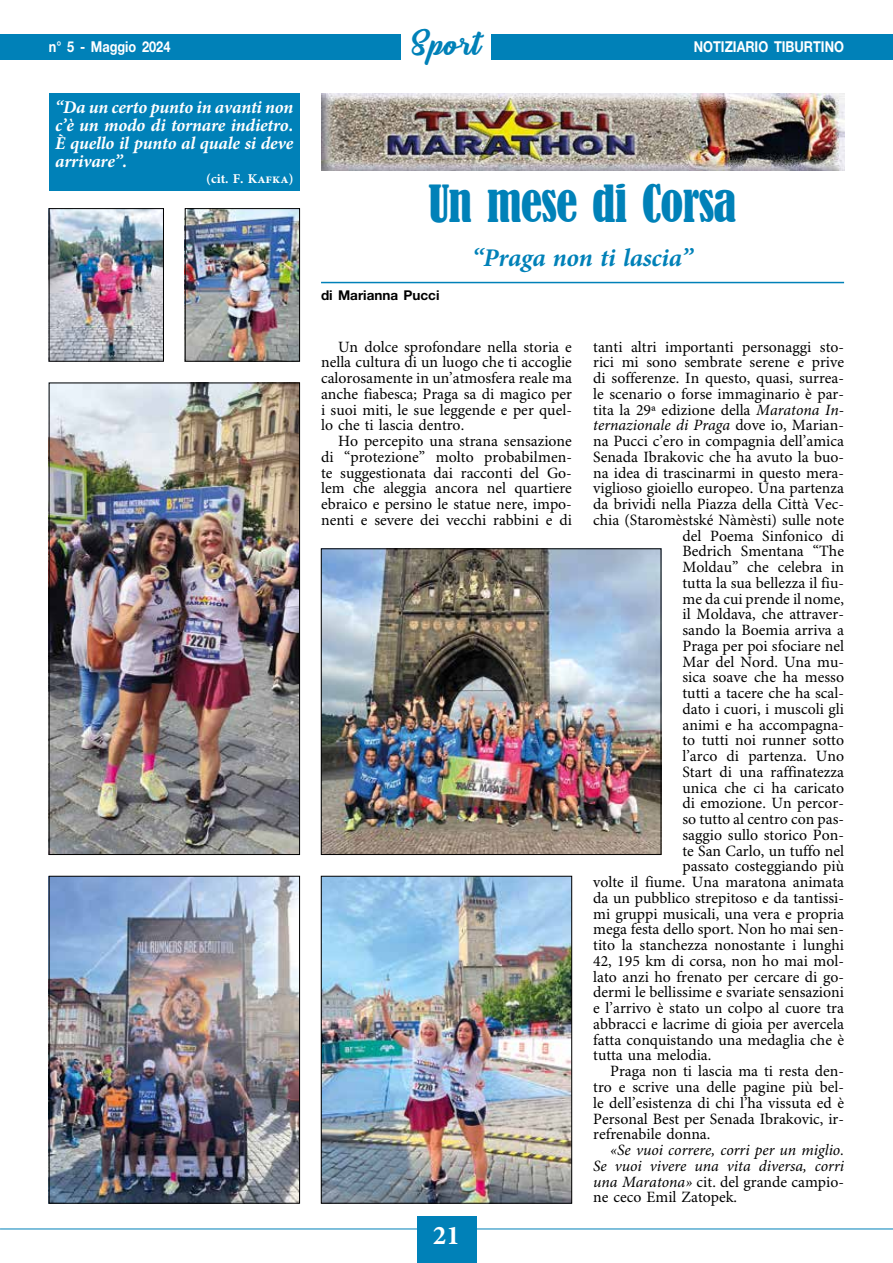
<style>
.page{position:relative;width:893px;height:1263px;background:#fff}
.page>*{position:absolute;margin:0;border:0;box-sizing:border-box;transform-origin:0 0}
.t1{font:condensed 48px "Bernard";letter-spacing:-.02em;color:#0081b8}
.t2{font:36px "Richardine";letter-spacing:.01em;color:#0081b8}
.t3{font:700 27px "Minion Pro";color:#fff}
.t4{font:italic 700 25.5px "Minion Pro";letter-spacing:-.01em;color:#0081b8}
.t5{font:italic 700 18px/18px "Minion Pro";letter-spacing:-.01em;color:#fff;text-align:justify}
.t6{font:15.75px/15.8px "Minion Pro";color:#000}
.t7{font:italic 15.75px/15.8px "Minion Pro";color:#000;text-align:justify}
.t8{font:700 15px "Helvetica Neue LT Std";color:#fff;scale:.85 1}
.t9{font:700 13.5px "Helvetica Neue LT Std";color:#000}
.t10{font:700 13.5px "Minion Pro";color:#fff}
.s1{font-style:italic}
.s2{font-style:normal}
</style>
<div class="page">
<hr style="left:0;top:1228px;width:893px;height:1px;background:#0081b8">
<div style="left:0;top:34px;width:893px;height:26px;background:#0081b8"></div>
<div style="left:417px;top:1216px;width:59px;height:47px;background:#0081b8"></div>
<div style="left:402px;top:0;width:89px;height:68px;background:#fff"></div>
<img style="left:321px;top:94px;width:523px;height:76px">
<hr style="left:321px;top:282px;width:523px;height:1px;background:#0081b8">
<img style="left:51px;top:210px;width:111px;height:149px">
<div style="left:49px;top:208px;width:115px;height:153px;border:1px solid #000"></div>
<img style="left:187px;top:210px;width:111px;height:149px">
<div style="left:185px;top:208px;width:115px;height:153px;border:1px solid #000"></div>
<img style="left:51px;top:878px;width:247px;height:323px">
<div style="left:49px;top:876px;width:251px;height:327px;border:1px solid #000"></div>
<img style="left:51px;top:385px;width:247px;height:468px">
<div style="left:49px;top:383px;width:251px;height:472px;border:1px solid #000"></div>
<img style="left:323px;top:551px;width:336px;height:302px">
<div style="left:321px;top:549px;width:340px;height:306px;border:1px solid #000"></div>
<img style="left:323px;top:878px;width:247px;height:323px">
<div style="left:321px;top:876px;width:251px;height:327px;border:1px solid #000"></div>
<div style="left:49px;top:94px;width:251px;height:97px;background:#0081b8"></div>
<h2 class="t2" style="left:412px;top:22px;width:71px">Sport</h2>
<p class="t8" style="left:49px;top:38px;width:144px">n° 5 - Maggio 2024</p>
<p class="t8" style="left:694px;top:38px;width:178px">NOTIZIARIO TIBURTINO</p>
<p class="t5" style="left:55px;top:99px;width:240px">“Da un certo punto in avanti non c’è un modo di tornare indietro.<br>È quello il punto al quale si deve arrivare”.</p>
<p class="t10" style="left:206px;top:170px;width:89px">(cit. F. Kafka)</p>
<h1 class="t1" style="left:429px;top:175px;width:309px">Un mese di Corsa</h1>
<h3 class="t4" style="left:472px;top:242px;width:222px">“Praga non ti lascia”</h3>
<p class="t9" style="left:321px;top:287px;width:120px">di Marianna Pucci</p>
<p class="t6" style="left:593px;top:339px;width:252px">tanti altri importanti personaggi sto-</p>
<p class="t6" style="left:593px;top:355px;width:252px">rici mi sono sembrate serene e prive</p>
<p class="t6" style="left:593px;top:371px;width:252px">di sofferenze. In questo, quasi, surrea-</p>
<p class="t6" style="left:593px;top:387px;width:252px">le scenario o forse immaginario è par-</p>
<p class="t6" style="left:593px;top:402px;width:252px">tita la 29a edizione della <span class="s1">Maratona In-</span></p>
<p class="t7" style="left:593px;top:418px;width:252px">ternazionale di Praga <span class="s2">dove io, Marian-</span></p>
<p class="t6" style="left:593px;top:434px;width:250px">na Pucci c’ero in compagnia dell’amica</p>
<p class="t6" style="left:593px;top:450px;width:252px">Senada Ibrakovic che ha avuto la buo-</p>
<p class="t6" style="left:593px;top:465px;width:252px">na idea di trascinarmi in questo mera-</p>
<p class="t6" style="left:593px;top:481px;width:250px">viglioso gioiello europeo. Una partenza</p>
<p class="t6" style="left:593px;top:497px;width:252px">da brividi nella Piazza della Città Vec-</p>
<p class="t6" style="left:593px;top:513px;width:252px">chia (Staromèstské Nàmèsti) sulle note</p>
<p class="t6" style="left:682px;top:528px;width:163px">del Poema Sinfonico di</p>
<p class="t6" style="left:682px;top:544px;width:163px">Bedrich Smentana “The</p>
<p class="t6" style="left:682px;top:560px;width:163px">Moldau” che celebra in</p>
<p class="t6" style="left:682px;top:576px;width:163px">tutta la sua bellezza il fiu-</p>
<p class="t6" style="left:682px;top:591px;width:163px">me da cui prende il nome,</p>
<p class="t6" style="left:682px;top:607px;width:163px">il Moldava, che attraver-</p>
<p class="t6" style="left:682px;top:623px;width:161px">sando la Boemia arriva a</p>
<p class="t6" style="left:682px;top:639px;width:163px">Praga per poi sfociare nel</p>
<p class="t6" style="left:682px;top:654px;width:163px">Mar del Nord. Una mu-</p>
<p class="t6" style="left:682px;top:670px;width:163px">sica soave che ha messo</p>
<p class="t6" style="left:682px;top:686px;width:163px">tutti a tacere che ha scal-</p>
<p class="t6" style="left:682px;top:702px;width:163px">dato i cuori, i muscoli gli</p>
<p class="t6" style="left:682px;top:717px;width:163px">animi e ha accompagna-</p>
<p class="t6" style="left:682px;top:733px;width:163px">to tutti noi runner sotto</p>
<p class="t6" style="left:682px;top:749px;width:163px">l’arco di partenza. Uno</p>
<p class="t6" style="left:682px;top:765px;width:161px">Start di una raffinatezza</p>
<p class="t6" style="left:682px;top:780px;width:163px">unica che ci ha caricato</p>
<p class="t6" style="left:682px;top:796px;width:163px">di emozione. Un percor-</p>
<p class="t6" style="left:682px;top:812px;width:163px">so tutto al centro con pas-</p>
<p class="t6" style="left:682px;top:828px;width:163px">saggio sullo storico Pon-</p>
<p class="t6" style="left:682px;top:843px;width:163px">te San Carlo, un tuffo nel</p>
<p class="t6" style="left:682px;top:859px;width:163px">passato costeggiando più</p>
<p class="t6" style="left:593px;top:875px;width:250px">volte il fiume. Una maratona animata</p>
<p class="t6" style="left:593px;top:891px;width:252px">da un pubblico strepitoso e da tantissi-</p>
<p class="t6" style="left:593px;top:906px;width:250px">mi gruppi musicali, una vera e propria</p>
<p class="t6" style="left:593px;top:922px;width:252px">mega festa dello sport. Non ho mai sen-</p>
<p class="t6" style="left:593px;top:938px;width:252px">tito la stanchezza nonostante i lunghi</p>
<p class="t6" style="left:593px;top:954px;width:252px">42, 195 km di corsa, non ho mai mol-</p>
<p class="t6" style="left:593px;top:969px;width:252px">lato anzi ho frenato per cercare di go-</p>
<p class="t6" style="left:593px;top:985px;width:252px">dermi le bellissime e svariate sensazioni</p>
<p class="t6" style="left:593px;top:1001px;width:250px">e l’arrivo è stato un colpo al cuore tra</p>
<p class="t6" style="left:593px;top:1017px;width:250px">abbracci e lacrime di gioia per avercela</p>
<p class="t6" style="left:593px;top:1032px;width:252px">fatta conquistando una medaglia che è</p>
<p class="t6" style="left:593px;top:1048px;width:120px">tutta una melodia.</p>
<p class="t6" style="left:610px;top:1064px;width:235px">Praga non ti lascia ma ti resta den-</p>
<p class="t6" style="left:593px;top:1080px;width:252px">tro e scrive una delle pagine più bel-</p>
<p class="t6" style="left:593px;top:1095px;width:252px">le dell’esistenza di chi l’ha vissuta ed è</p>
<p class="t6" style="left:593px;top:1111px;width:252px">Personal Best per Senada Ibrakovic, ir-</p>
<p class="t6" style="left:593px;top:1127px;width:119px">refrenabile donna.</p>
<p class="t7" style="left:593px;top:1143px;width:252px;text-indent:17px">«Se vuoi correre, corri per un miglio.<br>Se vuoi vivere una vita diversa, corri una Maratona» <span class="s2">cit. del grande campio&shy;ne ceco Emil Zatopek.</span></p>
<p class="t6" style="left:321px;top:339px;width:252px;text-indent:17px">Un dolce sprofondare nella storia e nella cultura di un luogo che ti accoglie calorosamente in un’atmosfera reale ma anche fiabesca; Praga sa di magico per i suoi miti, le sue leggende e per quel&shy;lo che ti lascia dentro.</p>
<p class="t6" style="left:321px;top:434px;width:253px;text-align:justify;text-indent:17px">Ho percepito una strana sensazione di “protezione” molto probabilmen&shy;te suggestionata dai racconti del Go&shy;lem che aleggia ancora nel quartiere ebraico e persino le statue nere, impo&shy;nenti e severe dei vecchi rabbini e di</p>
<h3 class="t3" style="left:433px;top:1219px;width:28px">21</h3>
</div>
